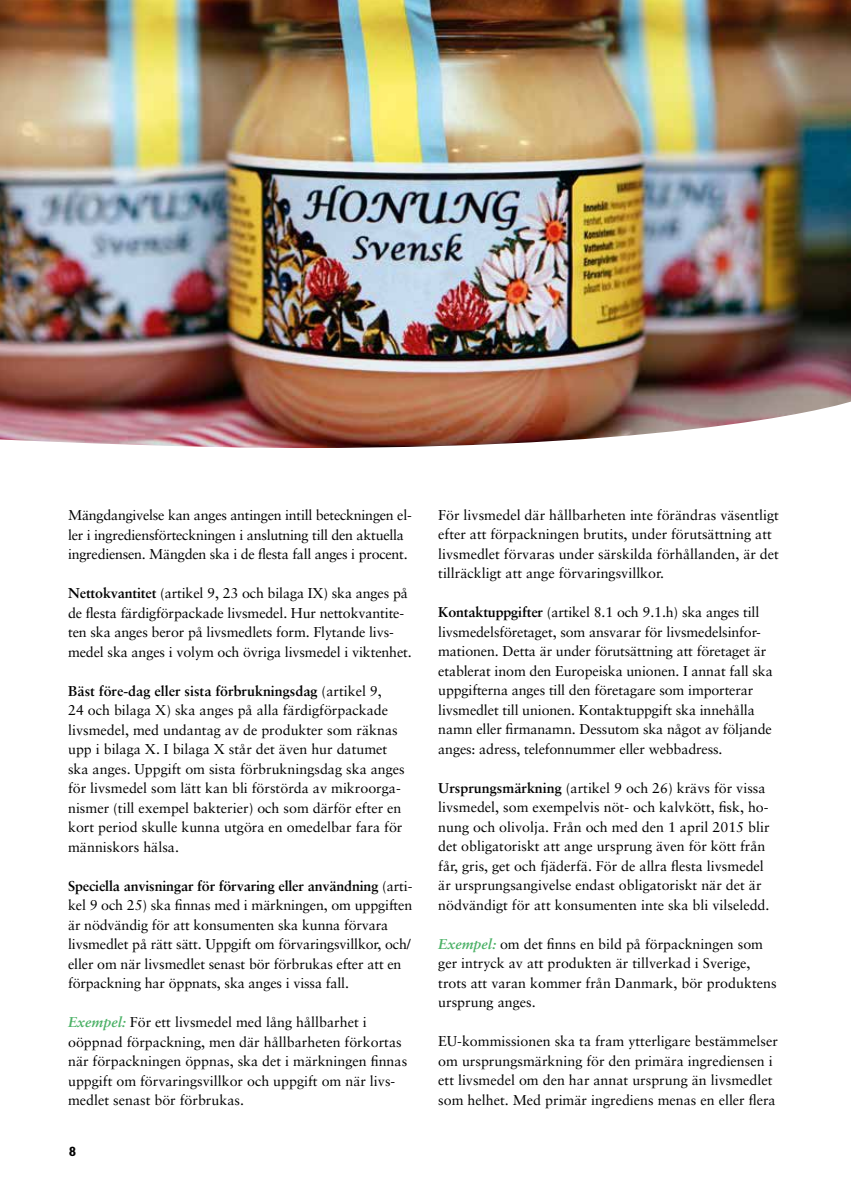
<style>
.page{position:relative;width:851px;height:1191px;background:#fff}
.page>*{position:absolute;margin:0;border:0;box-sizing:border-box;transform-origin:0 0}
.t1{font:14.25px/19.5px "Sabon";color:#000}
.t2{font:14.25px/19.5px "Sabon";letter-spacing:-.02em;color:#000}
.t3{font:700 13.5px "Gill Sans CE";color:#000}
.s1{font-weight:700}
.s2{font-weight:700;font-style:italic;color:#4bb166}
</style>
<div class="page">
<img style="left:0;top:0;width:850px;height:448px">
<p class="t2" style="left:68px;top:505px;width:345px">Mängdangivelse kan anges antingen intill beteckningen el&shy;ler i ingrediensförteckningen i anslutning till den aktuella ingrediensen. Mängden ska i de flesta fall anges i procent.</p>
<p class="t1" style="left:68px;top:583px;width:345px"><span class="s1">Nettokvantitet</span> (artikel 9, 23 och bilaga IX) ska anges på de flesta färdigförpackade livsmedel. Hur nettokvantite&shy;ten ska anges beror på livsmedlets form. Flytande livs&shy;medel ska anges i volym och övriga livsmedel i viktenhet.</p>
<p class="t1" style="left:68px;top:680px;width:338px"><span class="s1">Bäst före-dag eller sista förbrukningsdag</span> (artikel 9,<br>24 och bilaga X) ska anges på alla färdigförpackade livsmedel, med undantag av de produkter som räknas upp i bilaga X. I bilaga X står det även hur datumet ska anges. Uppgift om sista förbrukningsdag ska anges för livsmedel som lätt kan bli förstörda av mikroorga&shy;nismer (till exempel bakterier) och som därför efter en kort period skulle kunna utgöra en omedelbar fara för människors hälsa.</p>
<p class="t1" style="left:68px;top:875px;width:346px"><span class="s1">Speciella anvisningar för förvaring eller användning</span> (arti&shy;kel 9 och 25) ska finnas med i märkningen, om uppgiften är nödvändig för att konsumenten ska kunna förvara livsmedlet på rätt sätt. Uppgift om förvaringsvillkor, och/ eller om när livsmedlet senast bör förbrukas efter att en förpackning har öppnats, ska anges i vissa fall.</p>
<p class="t1" style="left:68px;top:1012px;width:340px"><span class="s2">Exempel:</span> För ett livsmedel med lång hållbarhet i oöppnad förpackning, men där hållbarheten förkortas när förpackningen öppnas, ska det i märkningen finnas uppgift om förvaringsvillkor och uppgift om när livs&shy;medlet senast bör förbrukas.</p>
<p class="t3" style="left:69px;top:1143px;width:9px">8</p>
<p class="t1" style="left:438px;top:505px;width:342px">För livsmedel där hållbarheten inte förändras väsentligt efter att förpackningen brutits, under förutsättning att livsmedlet förvaras under särskilda förhållanden, är det tillräckligt att ange förvaringsvillkor.</p>
<p class="t1" style="left:438px;top:602px;width:336px"><span class="s1">Kontaktuppgifter</span> (artikel 8.1 och 9.1.h) ska anges till livsmedelsföretaget, som ansvarar för livsmedelsinfor-- mationen. Detta är under förutsättning att företaget är etablerat inom den Europeiska unionen. I annat fall ska uppgifterna anges till den företagare som importerar livsmedlet till unionen. Kontaktuppgift ska innehålla namn eller firmanamn. Dessutom ska något av följande anges: adress, telefonnummer eller webbadress.</p>
<p class="t1" style="left:438px;top:778px;width:333px"><span class="s1">Ursprungsmärkning</span> (artikel 9 och 26) krävs för vissa livsmedel, som exempelvis nöt- och kalvkött, fisk, ho&shy;nung och olivolja. Från och med den 1 april 2015 blir det obligatoriskt att ange ursprung även för kött från får, gris, get och fjäderfä. För de allra flesta livsmedel är ursprungsangivelse endast obligatoriskt när det är nödvändigt för att konsumenten inte ska bli vilseledd.</p>
<p class="t1" style="left:438px;top:934px;width:340px"><span class="s2">Exempel:</span> om det finns en bild på förpackningen som ger intryck av att produkten är tillverkad i Sverige, trots att varan kommer från Danmark, bör produktens ursprung anges.</p>
<p class="t1" style="left:438px;top:1031px;width:341px">EU-kommissionen ska ta fram ytterligare bestämmelser om ursprungsmärkning för den primära ingrediensen i ett livsmedel om den har annat ursprung än livsmedlet som helhet. Med primär ingrediens menas en eller flera</p>
</div>
